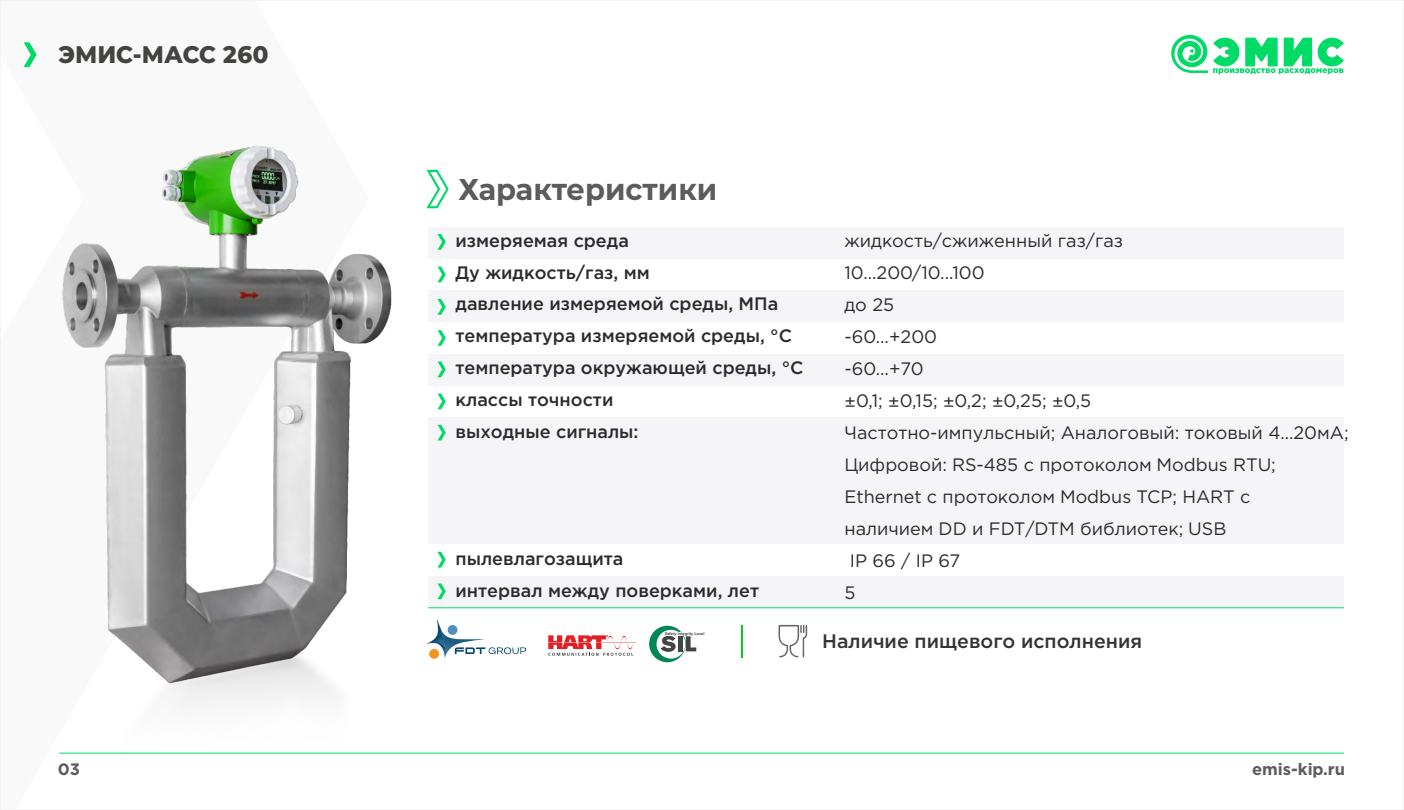
<style>
.page{position:relative;width:1404px;height:810px;background:#fff}
.page>*{position:absolute;margin:0;border:0;box-sizing:border-box;transform-origin:0 0}
.t1{font:700 30px "RD.Montserrat";color:#5c5c5b}
.t2{font:800 24px "RD.Montserrat";color:#434342}
.t3{font:500 19.5px "Gotham Pro";color:#333}
.t4{font:18px/32px "Gotham Pro";color:#2b2b2a}
.t5{font:500 18px/31.8px "Gotham Pro";color:#2b2b2a}
.t6{font:700 16.5px "Gotham Pro";color:#5c5c5b}
.t7{font:700 3.9px "Arial";color:#434342}
</style>
<div class="page">
<div style="left:428px;top:227px;width:915px;height:31px;background:#f5f5f8"></div>
<div style="left:428px;top:290px;width:915px;height:32px;background:#f5f5f8"></div>
<div style="left:428px;top:354px;width:915px;height:32px;background:#f5f5f8"></div>
<div style="left:428px;top:417px;width:915px;height:32px;background:#f5f5f8"></div>
<div style="left:428px;top:449px;width:915px;height:32px;background:#f5f5f8"></div>
<div style="left:428px;top:481px;width:915px;height:32px;background:#f5f5f8"></div>
<div style="left:428px;top:513px;width:915px;height:31px;background:#f5f5f8"></div>
<div style="left:428px;top:576px;width:915px;height:32px;background:#f5f5f8"></div>
<svg style="left:1171px;top:35px;width:172px;height:39px"></svg>
<hr style="left:59px;top:753px;width:1284px;height:1px;background:#00db66">
<svg style="left:24px;top:42px;width:13px;height:25px"></svg>
<img style="left:62px;top:145px;width:330px;height:423px">
<img style="left:80px;top:568px;width:282px;height:186px">
<svg style="left:437px;top:234px;width:9px;height:16px"></svg>
<svg style="left:437px;top:267px;width:9px;height:15px"></svg>
<svg style="left:437px;top:299px;width:9px;height:16px"></svg>
<svg style="left:437px;top:330px;width:9px;height:16px"></svg>
<svg style="left:437px;top:362px;width:9px;height:15px"></svg>
<svg style="left:437px;top:425px;width:9px;height:16px"></svg>
<svg style="left:437px;top:552px;width:9px;height:16px"></svg>
<svg style="left:437px;top:583px;width:9px;height:16px"></svg>
<hr style="left:428px;top:607px;width:915px;height:1px;background:#00db66">
<svg style="left:426px;top:169px;width:23px;height:40px"></svg>
<svg style="left:437px;top:394px;width:9px;height:15px"></svg>
<hr style="left:741px;top:625px;width:1px;height:32px;background:#00cc1b">
<svg style="left:778px;top:625px;width:29px;height:33px"></svg>
<svg style="left:649px;top:626px;width:47px;height:36px"></svg>
<svg style="left:548px;top:635px;width:88px;height:21px"></svg>
<svg style="left:426px;top:619px;width:100px;height:40px"></svg>
<h2 class="t2" style="left:59px;top:40px;width:212px">ЭМИС-МАСС 260</h2>
<h1 class="t1" style="left:458px;top:171px;width:260px">Характеристики</h1>
<p class="t5" style="left:455px;top:226px;width:349px">измеряемая среда<br>Ду жидкость/газ, мм<br>давление измеряемой среды, МПа температура измеряемой среды, °C температура окружающей среды, °C классы точности<br>выходные сигналы:</p>
<p class="t5" style="left:455px;top:544px;width:305px">пылевлагозащита<br>интервал между поверками, лет</p>
<p class="t7" style="left:664px;top:632px;width:41px">Safety integrity Level</p>
<p class="t4" style="left:844px;top:226px;width:505px">жидкость/сжиженный газ/газ<br>10...200/10...100<br>до 25<br>-60...+200<br>-60...+70<br>±0,1; ±0,15; ±0,2; ±0,25; ±0,5<br>Частотно-импульсный; Аналоговый: токовый 4…20мА;<br>Цифровой: RS-485 с протоколом Modbus RTU;<br>Ethernet с протоколом Modbus TCP; HART с<br>наличием DD и FDT/DTM библиотек; USB<br>IP 66 / IP 67<br>5</p>
<p class="t3" style="left:822px;top:634px;width:321px">Наличие пищевого исполнения</p>
<p class="t6" style="left:58px;top:760px;width:24px">03</p>
<p class="t6" style="left:1251px;top:763px;width:94px">emis-kip.ru</p>
</div>
